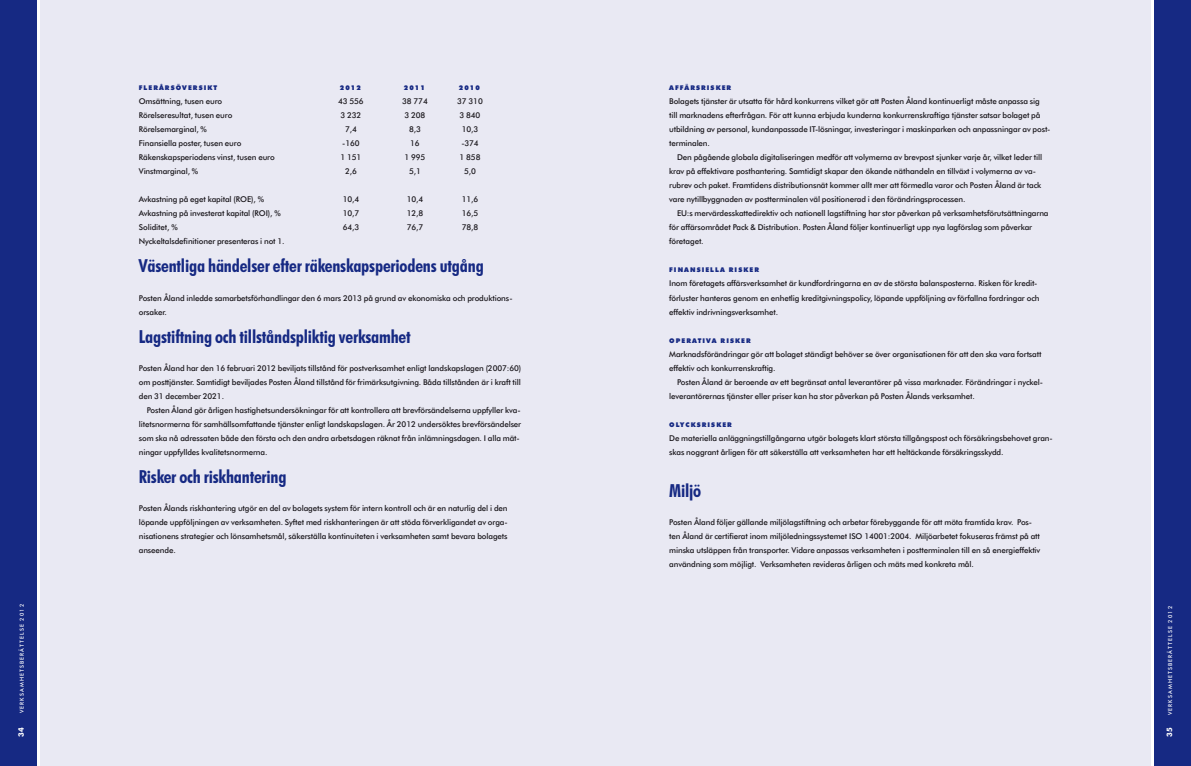
<style>
.page{position:relative;width:1191px;height:766px;background:#fff}
.page>*{position:absolute;margin:0;border:0;box-sizing:border-box;transform-origin:0 0}
.t1{font:700 condensed 18px "Futura BT";letter-spacing:-.01em;color:#162983}
.t2{font:500 8px/14px "Futura BT";letter-spacing:-.015em;color:#1a171c}
.t3{font:700 7.5px "Futura BT";color:#fff}
.t4{font:900 6.5px "Futura BT";letter-spacing:.165em;color:#162983}
.t5{font:500 5.5px "Futura BT";letter-spacing:.2em;color:#fff}
</style>
<div class="page">
<div style="left:0;top:0;width:1191px;height:765px;background:#e9e9f3"></div>
<div style="left:1152px;top:0;width:39px;height:765px;background:#162983"></div>
<hr style="left:1151px;top:0;width:2px;height:765px;background:#fff">
<div style="left:0;top:0;width:39px;height:765px;background:#162983"></div>
<hr style="left:38px;top:0;width:2px;height:765px;background:#fff">
<p class="t5" style="left:19px;top:713px;width:111px;rotate:-90deg">VERKSAMHETSBERÄTTELSE 2012</p>
<p class="t3" style="left:17px;top:736px;width:11px;rotate:-90deg">34</p>
<p class="t4" style="left:139px;top:84px;width:80px">FLERÅRSÖVERSIKT</p>
<p class="t4" style="left:340px;top:84px;width:23px">2012</p>
<p class="t4" style="left:404px;top:84px;width:23px">2011</p>
<p class="t4" style="left:459px;top:84px;width:23px">2010</p>
<p class="t2" style="left:139px;top:94px;width:85px">omsättning, tusen euro</p>
<p class="t2" style="left:338px;top:94px;width:27px">43 556</p>
<p class="t2" style="left:402px;top:94px;width:27px">38 774</p>
<p class="t2" style="left:457px;top:94px;width:27px">37 310</p>
<p class="t2" style="left:139px;top:108px;width:95px">Rörelseresultat, tusen euro</p>
<p class="t2" style="left:340px;top:108px;width:22px">3 232</p>
<p class="t2" style="left:404px;top:108px;width:22px">3 208</p>
<p class="t2" style="left:459px;top:108px;width:22px">3 840</p>
<p class="t2" style="left:139px;top:122px;width:70px">Rörelsemarginal, %</p>
<p class="t2" style="left:345px;top:122px;width:13px">7,4</p>
<p class="t2" style="left:409px;top:122px;width:13px">8,3</p>
<p class="t2" style="left:462px;top:122px;width:18px">10,3</p>
<p class="t2" style="left:139px;top:136px;width:104px">finansiella poster, tusen euro</p>
<p class="t2" style="left:342px;top:136px;width:19px">-160</p>
<p class="t2" style="left:410px;top:136px;width:11px">16</p>
<p class="t2" style="left:461px;top:136px;width:19px">-374</p>
<p class="t2" style="left:139px;top:150px;width:137px">Räkenskapsperiodens vinst, tusen euro</p>
<p class="t2" style="left:340px;top:150px;width:22px">1 151</p>
<p class="t2" style="left:404px;top:150px;width:22px">1 995</p>
<p class="t2" style="left:459px;top:150px;width:22px">1 858</p>
<p class="t2" style="left:139px;top:164px;width:61px">Vinstmarginal, %</p>
<p class="t2" style="left:345px;top:164px;width:13px">2,6</p>
<p class="t2" style="left:409px;top:164px;width:13px">5,1</p>
<p class="t2" style="left:464px;top:164px;width:13px">5,0</p>
<p class="t2" style="left:139px;top:192px;width:127px">Avkastning på eget kapital (RoE), %</p>
<p class="t2" style="left:343px;top:192px;width:18px">10,4</p>
<p class="t2" style="left:407px;top:192px;width:18px">10,4</p>
<p class="t2" style="left:462px;top:192px;width:18px">11,6</p>
<p class="t2" style="left:139px;top:206px;width:143px">Avkastning på investerat kapital (Roi), %</p>
<p class="t2" style="left:343px;top:206px;width:18px">10,7</p>
<p class="t2" style="left:407px;top:206px;width:18px">12,8</p>
<p class="t2" style="left:462px;top:206px;width:18px">16,5</p>
<p class="t2" style="left:139px;top:220px;width:40px">Soliditet, %</p>
<p class="t2" style="left:343px;top:220px;width:18px">64,3</p>
<p class="t2" style="left:407px;top:220px;width:18px">76,7</p>
<p class="t2" style="left:462px;top:220px;width:18px">78,8</p>
<p class="t2" style="left:139px;top:234px;width:147px">nyckeltalsdefinitioner presenteras i not 1.</p>
<h1 class="t1" style="left:139px;top:255px;width:346px">Väsentliga händelser efter räkenskapsperiodens utgång</h1>
<p class="t2" style="left:139px;top:290px;width:375px">Posten Åland inledde samarbetsförhandlingar den 6 mars 2013 på grund av ekonomiska och produktions&shy;orsaker.</p>
<h1 class="t1" style="left:139px;top:325px;width:273px">Lagstiftning och tillståndspliktig verksamhet</h1>
<p class="t2" style="left:139px;top:360px;width:384px;text-align:justify">Posten Åland har den 16 februari 2012 beviljats tillstånd för postverksamhet enligt landskapslagen (2007:60) om posttjänster. Samtidigt beviljades Posten Åland tillstånd för frimärksutgivning. Båda tillstånden är i kraft till den 31 december 2021.</p>
<p class="t2" style="left:139px;top:402px;width:384px;text-indent:8px">Posten Åland gör årligen hastighetsundersökningar för att kontrollera att brevförsändelserna uppfyller kva&shy;litetsnormerna för samhällsomfattande tjänster enligt landskapslagen. År 2012 undersöktes brevförsändelser som ska nå adressaten både den första och den andra arbetsdagen räknat från inlämningsdagen. i alla mät&shy;ningar uppfylldes kvalitetsnormerna.</p>
<h1 class="t1" style="left:139px;top:465px;width:149px">Risker och riskhantering</h1>
<p class="t2" style="left:139px;top:500px;width:370px;text-align:justify">Posten Ålands riskhantering utgör en del av bolagets system för intern kontroll och är en naturlig del i den löpande uppföljningen av verksamheten. Syftet med riskhanteringen är att stöda förverkligandet av orga&shy;nisationens strategier och lönsamhetsmål, säkerställa kontinuiteten i verksamheten samt bevara bolagets anseende.</p>
<p class="t4" style="left:669px;top:84px;width:64px">AFFÄRSRISKER</p>
<p class="t2" style="left:669px;top:94px;width:382px">Bolagets tjänster är utsatta för hård konkurrens vilket gör att Posten Åland kontinuerligt måste anpassa sig<br>till marknadens efterfrågan. för att kunna erbjuda kunderna konkurrenskraftiga tjänster satsar bolaget på utbildning av personal, kundanpassade iT-lösningar, investeringar i maskinparken och anpassningar av post&shy;terminalen.</p>
<p class="t2" style="left:669px;top:150px;width:374px;text-indent:8px">den pågående globala digitaliseringen medför att volymerna av brevpost sjunker varje år, vilket leder till krav på effektivare posthantering. Samtidigt skapar den ökande näthandeln en tillväxt i volymerna av va&shy;rubrev och paket. framtidens distributionsnät kommer allt mer att förmedla varor och Posten Åland är tack vare nytillbyggnaden av postterminalen väl positionerad i den förändringsprocessen.</p>
<p class="t2" style="left:669px;top:206px;width:381px;text-indent:8px">Eu:s mervärdesskattedirektiv och nationell lagstiftning har stor påverkan på verksamhetsförutsättningarna för affärsområdet Pack &amp; distribution. Posten Åland följer kontinuerligt upp nya lagförslag som påverkar företaget.</p>
<p class="t4" style="left:669px;top:266px;width:91px">FINANSIELLA RISKER</p>
<p class="t2" style="left:669px;top:276px;width:372px">inom företagets affärsverksamhet är kundfordringarna en av de största balansposterna. Risken för kredit&shy;förluster hanteras genom en enhetlig kreditgivningspolicy, löpande uppföljning av förfallna fordringar och effektiv indrivningsverksamhet.</p>
<p class="t4" style="left:669px;top:336px;width:83px">OPERATIVA RISKER</p>
<p class="t2" style="left:669px;top:346px;width:374px">Marknadsförändringar gör att bolaget ständigt behöver se över organisationen för att den ska vara fortsatt effektiv och konkurrenskraftig.</p>
<p class="t2" style="left:669px;top:374px;width:375px;text-indent:8px">Posten Åland är beroende av ett begränsat antal leverantörer på vissa marknader. förändringar i nyckel&shy;leverantörernas tjänster eller priser kan ha stor påverkan på Posten Ålands verksamhet.</p>
<p class="t4" style="left:669px;top:420px;width:64px">OLYCKSRISKER</p>
<p class="t2" style="left:669px;top:430px;width:385px">de materiella anläggningstillgångarna utgör bolagets klart största tillgångspost och försäkringsbehovet gran&shy;skas noggrant årligen för att säkerställa att verksamheten har ett heltäckande försäkringsskydd.</p>
<h1 class="t1" style="left:669px;top:479px;width:33px">Miljö</h1>
<p class="t2" style="left:669px;top:514px;width:373px">Posten Åland följer gällande miljölagstiftning och arbetar förebyggande för att möta framtida krav. Pos&shy;ten Åland är certifierat inom miljöledningssystemet iSo 14001:2004. Miljöarbetet fokuseras främst på att minska utsläppen från transporter. Vidare anpassas verksamheten i postterminalen till en så energieffektiv användning som möjligt. Verksamheten revideras årligen och mäts med konkreta mål.</p>
<p class="t5" style="left:1166px;top:715px;width:111px;rotate:-90deg">VERKSAMHETSBERÄTTELSE 2012</p>
<p class="t3" style="left:1164px;top:736px;width:11px;rotate:-90deg">35</p>
</div>
